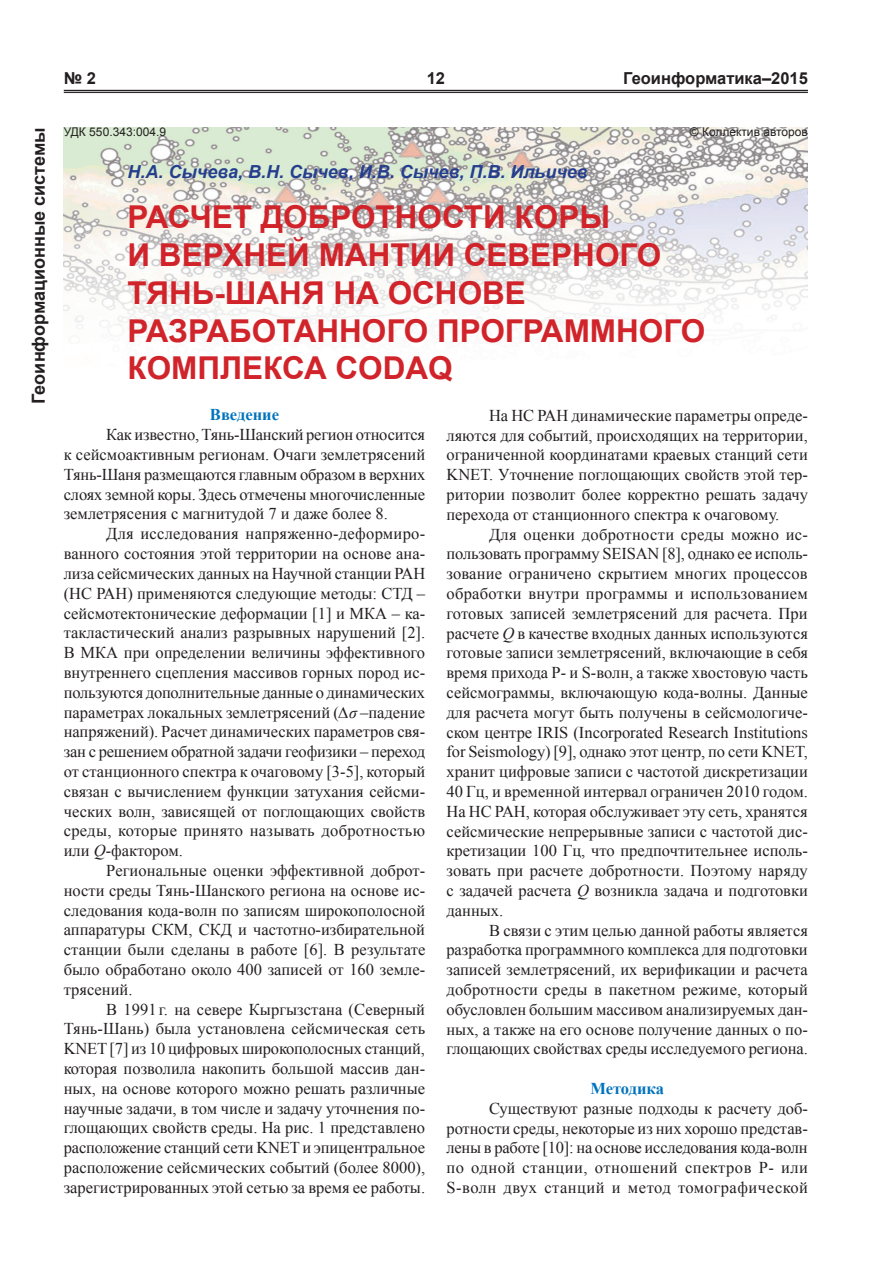
<style>
.page{position:relative;width:893px;height:1263px;background:#fff}
.page>*{position:absolute;margin:0;border:0;box-sizing:border-box;transform-origin:0 0}
.t1{font:700 31.5px/37.8px "Arial";color:#d1232a}
.t2{font:italic 700 18px "Arial";color:#253f8e}
.t3{font:700 18px "Arial";color:#231f20}
.t4{font:16.5px/19.8px "Times New Roman";color:#231f20;text-align:justify}
.t5{font:700 16.5px "Arial";color:#231f20}
.t6{font:700 16.5px "Times New Roman";color:#0073bd}
.t7{font:12px "Arial";color:#231f20}
.s1{font-style:italic}
</style>
<div class="page">
<hr style="left:64px;top:90px;width:744px;height:1px;background:#231f20">
<hr style="left:64px;top:92px;width:744px;height:1px;background:#231f20">
<img style="left:64px;top:128px;width:744px;height:203px">
<p class="t5" style="left:64px;top:68px;width:34px">№ 2</p>
<p class="t5" style="left:427px;top:68px;width:20px">12</p>
<p class="t5" style="left:623px;top:68px;width:186px">Геоинформатика–2015</p>
<p class="t3" style="left:27px;top:404px;width:278px;rotate:-90deg">Геоинформационные системы</p>
<p class="t7" style="left:64px;top:124px;width:104px">УДК 550.343:004.9</p>
<p class="t7" style="left:690px;top:124px;width:120px">© Коллектив авторов</p>
<p class="t2" style="left:128px;top:160px;width:462px">Н.А. Сычева, В.Н. Сычев, И.В. Сычев, П.В. Ильичев</p>
<h1 class="t1" style="left:128px;top:199px;width:579px">РАСЧЕТ ДОБРОТНОСТИ КОРЫ<br>И ВЕРХНЕЙ МАНТИИ СЕВЕРНОГО<br>ТЯНЬ-ШАНЯ НА ОСНОВЕ<br>РАЗРАБОТАННОГО ПРОГРАММНОГО<br>КОМПЛЕКСА CODAQ</h1>
<p class="t6" style="left:210px;top:403px;width:71px">Введение</p>
<p class="t4" style="left:64px;top:425px;width:363px;text-indent:43px">Как известно, Тянь-Шанский регион относится к сейсмоактивным регионам. Очаги землетрясений Тянь-Шаня размещаются главным образом в верхних слоях земной коры. Здесь отмечены многочисленные землетрясения с магнитудой 7 и даже более 8.</p>
<p class="t4" style="left:64px;top:524px;width:363px;text-indent:43px">Для исследования напряженно-деформиро&shy;ванного состояния этой территории на основе ана&shy;лиза сейсмических данных на Научной станции РАН (НС РАН) применяются следующие методы: СТД – сейсмотектонические деформации [1] и МКА – ка&shy;такластический анализ разрывных нарушений [2].<br>В МКА при определении величины эффективного внутреннего сцепления массивов горных пород ис&shy;пользуются дополнительные данные о динамических параметрах локальных землетрясений (<span class="s1">∆σ</span> –падение напряжений). Расчет динамических параметров свя&shy;зан с решением обратной задачи геофизики – переход от станционного спектра к очаговому [3-5], который связан с вычислением функции затухания сейсми&shy;ческих волн, зависящей от поглощающих свойств среды, которые принято называть добротностью или <span class="s1">Q</span>-фактором.</p>
<p class="t4" style="left:64px;top:860px;width:363px;text-indent:43px">Региональные оценки эффективной доброт&shy;ности среды Тянь-Шанского региона на основе ис&shy;следования кода-волн по записям широкополосной аппаратуры СКМ, СКД и частотно-избирательной станции были сделаны в работе [6]. В результате было обработано около 400 записей от 160 земле&shy;трясений.</p>
<p class="t4" style="left:64px;top:999px;width:363px;text-indent:43px">В 1991 г. на севере Кыргызстана (Северный Тянь-Шань) была установлена сейсмическая сеть KNET [7] из 10 цифровых широкополосных станций, которая позволила накопить большой массив дан&shy;ных, на основе которого можно решать различные научные задачи, в том числе и задачу уточнения по&shy;глощающих свойств среды. На рис. 1 представлено расположение станций сети KNET и эпицентральное расположение сейсмических событий (более 8000), зарегистрированных этой сетью за время ее работы.</p>
<p class="t4" style="left:446px;top:405px;width:363px;text-indent:43px">На НС РАН динамические параметры опреде&shy;ляются для событий, происходящих на территории, ограниченной координатами краевых станций сети KNET. Уточнение поглощающих свойств этой тер&shy;ритории позволит более корректно решать задачу перехода от станционного спектра к очаговому.</p>
<p class="t4" style="left:446px;top:524px;width:363px;text-indent:43px">Для оценки добротности среды можно ис&shy;пользовать программу SEISAN [8], однако ее исполь&shy;зование ограничено скрытием многих процессов обработки внутри программы и использованием готовых записей землетрясений для расчета. При расчете <span class="s1">Q</span> в качестве входных данных используются готовые записи землетрясений, включающие в себя время прихода Р<span class="s1">-</span> и S<span class="s1">-</span>волн, а также хвостовую часть сейсмограммы, включающую кода-волны. Данные для расчета могут быть получены в сейсмологиче&shy;ском центре IRIS (Incorporated Research Institutions for Seismology) [9], однако этот центр, по сети KNET, хранит цифровые записи с частотой дискретизации 40 Гц, и временной интервал ограничен 2010 годом.<br>На НС РАН, которая обслуживает эту сеть, хранятся сейсмические непрерывные записи с частотой дис&shy;кретизации 100 Гц, что предпочтительнее исполь&shy;зовать при расчете добротности. Поэтому наряду с задачей расчета <span class="s1">Q</span> возникла задача и подготовки данных.</p>
<p class="t4" style="left:446px;top:920px;width:363px;text-indent:43px">В связи с этим целью данной работы является разработка программного комплекса для подготовки записей землетрясений, их верификации и расчета добротности среды в пакетном режиме, который обусловлен большим массивом анализируемых дан&shy;ных, а также на его основе получение данных о по&shy;глощающих свойствах среды исследуемого региона.</p>
<p class="t6" style="left:590px;top:1077px;width:75px">Методика</p>
<p class="t4" style="left:446px;top:1098px;width:363px;text-indent:43px">Существуют разные подходы к расчету доб&shy;ротности среды, некоторые из них хорошо представ&shy;лены в работе [10]: на основе исследования кода-волн по одной станции, отношений спектров Р- или S-волн двух станций и метод томографической</p>
</div>
